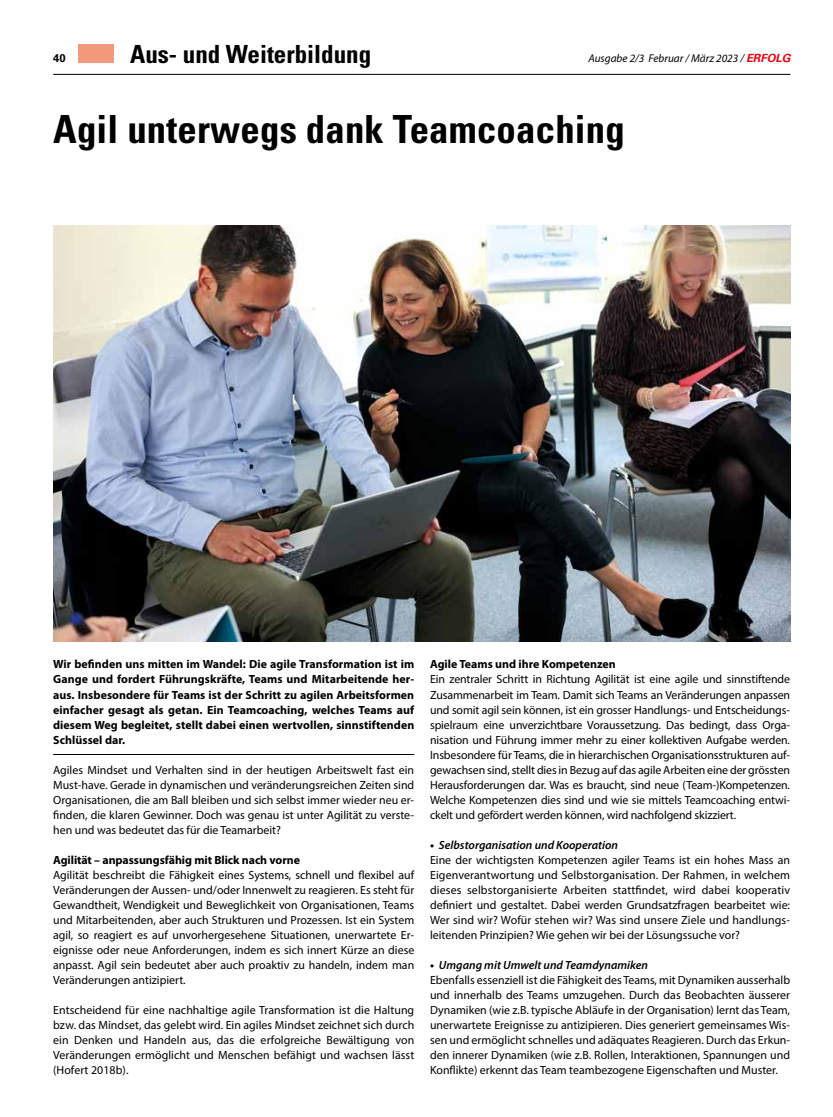
<style>
.page{position:relative;width:833px;height:1117px;background:#fff}
.page>*{position:absolute;margin:0;border:0;box-sizing:border-box;transform-origin:0 0}
.t1{font:700 condensed 38.75px "Univers";letter-spacing:.005em;color:#000}
.t2{font:700 condensed 25px "Univers";color:#000}
.t3{font:11.88px/15px "Myriad Pro";color:#000}
.t4{font:700 11.88px/15px "Myriad Pro";letter-spacing:.005em;color:#000;text-align:justify}
.t5{font:italic 11.25px "Myriad Pro";color:#000}
.t6{font:700 11.25px "Univers";color:#000}
.s1{font-family:"Univers";font-weight:700;color:#e30613}
.s2{font-weight:700}
.s3{font-weight:600;font-style:italic}
</style>
<div class="page">
<hr style="left:53px;top:74px;width:737px;height:1px;background:#000">
<hr style="left:53px;top:754px;width:361px;height:1px;background:#000">
<img style="left:53px;top:225px;width:737px;height:416px">
<div style="left:78px;top:44px;width:35px;height:19px;background:#f3997b"></div>
<p class="t2" style="left:130px;top:38px;width:243px">Aus- und Weiterbildung</p>
<p class="t6" style="left:53px;top:51px;width:14px">40</p>
<p class="t5" style="left:588px;top:52px;width:204px">Ausgabe 2/3 Februar / März 2023 / <span class="s1">ERFOLG</span></p>
<p class="t1" style="left:53px;top:105px;width:573px">Agil unterwegs dank Teamcoaching</p>
<p class="t4" style="left:53px;top:656px;width:362px">Wir befinden uns mitten im Wandel: Die agile Transformation ist im Gange und fordert Führungskräfte, Teams und Mitarbeitende her&shy;aus. Insbesondere für Teams ist der Schritt zu agilen Arbeitsformen einfacher gesagt als getan. Ein Teamcoaching, welches Teams auf diesem Weg begleitet, stellt dabei einen wertvollen, sinnstiftenden Schlüssel dar.</p>
<p class="t3" style="left:53px;top:761px;width:363px;text-align:justify">Agiles Mindset und Verhalten sind in der heutigen Arbeitswelt fast ein Must-have. Gerade in dynamischen und veränderungsreichen Zeiten sind Organisationen, die am Ball bleiben und sich selbst immer wieder neu er&shy;finden, die klaren Gewinner. Doch was genau ist unter Agilität zu verste&shy;hen und was bedeutet das für die Teamarbeit?</p>
<p class="t3" style="left:53px;top:851px;width:363px"><span class="s2">Agilität – anpassungsfähig mit Blick nach vorne<br></span>Agilität beschreibt die Fähigkeit eines Systems, schnell und flexibel auf Veränderungen der Aussen- und/oder Innenwelt zu reagieren. Es steht für Gewandtheit, Wendigkeit und Beweglichkeit von Organisationen, Teams und Mitarbeitenden, aber auch Strukturen und Prozessen. Ist ein System agil, so reagiert es auf unvorhergesehene Situationen, unerwartete Er&shy;eignisse oder neue Anforderungen, indem es sich innert Kürze an diese anpasst. Agil sein bedeutet aber auch proaktiv zu handeln, indem man Veränderungen antizipiert.</p>
<p class="t3" style="left:53px;top:1001px;width:363px;text-align:justify">Entscheidend für eine nachhaltige agile Transformation ist die Haltung bzw. das Mindset, das gelebt wird. Ein agiles Mindset zeichnet sich durch ein Denken und Handeln aus, das die erfolgreiche Bewältigung von Veränderungen ermöglicht und Menschen befähigt und wachsen lässt (Hofert 2018b).</p>
<p class="t3" style="left:430px;top:656px;width:361px"><span class="s2">Agile Teams und ihre Kompetenzen<br></span>Ein zentraler Schritt in Richtung Agilität ist eine agile und sinnstiftende Zusammenarbeit im Team. Damit sich Teams an Veränderungen anpassen und somit agil sein können, ist ein grosser Handlungs- und Entscheidungs&shy;spielraum eine unverzichtbare Voraussetzung. Das bedingt, dass Orga&shy;nisation und Führung immer mehr zu einer kollektiven Aufgabe werden.<br>Insbesondere für Teams, die in hierarchischen Organisationsstrukturen auf&shy;gewachsen sind, stellt dies in Bezug auf das agile Arbeiten eine der grössten Herausforderungen dar. Was es braucht, sind neue (Team-)Kompetenzen.<br>Welche Kompetenzen dies sind und wie sie mittels Teamcoaching entwi&shy;ckelt und gefördert werden können, wird nachfolgend skizziert.</p>
<p class="t3" style="left:430px;top:836px;width:361px"><span class="s2">•</span> <span class="s3">Selbstorganisation und Kooperation<br></span>Eine der wichtigsten Kompetenzen agiler Teams ist ein hohes Mass an Eigenverantwortung und Selbstorganisation. Der Rahmen, in welchem dieses selbstorganisierte Arbeiten stattfindet, wird dabei kooperativ definiert und gestaltet. Dabei werden Grundsatzfragen bearbeitet wie:<br>Wer sind wir? Wofür stehen wir? Was sind unsere Ziele und handlungs&shy;leitenden Prinzipien? Wie gehen wir bei der Lösungssuche vor?</p>
<p class="t3" style="left:430px;top:956px;width:361px"><span class="s2">•</span> <span class="s3">Umgang mit Umwelt und Teamdynamiken<br></span>Ebenfalls essenziell ist die Fähigkeit des Teams, mit Dynamiken ausserhalb und innerhalb des Teams umzugehen. Durch das Beobachten äusserer Dynamiken (wie z.B. typische Abläufe in der Organisation) lernt das Team, unerwartete Ereignisse zu antizipieren. Dies generiert gemeinsames Wis&shy;sen und ermöglicht schnelles und adäquates Reagieren. Durch das Erkun&shy;den innerer Dynamiken (wie z.B. Rollen, Interaktionen, Spannungen und Konflikte) erkennt das Team teambezogene Eigenschaften und Muster.</p>
</div>
